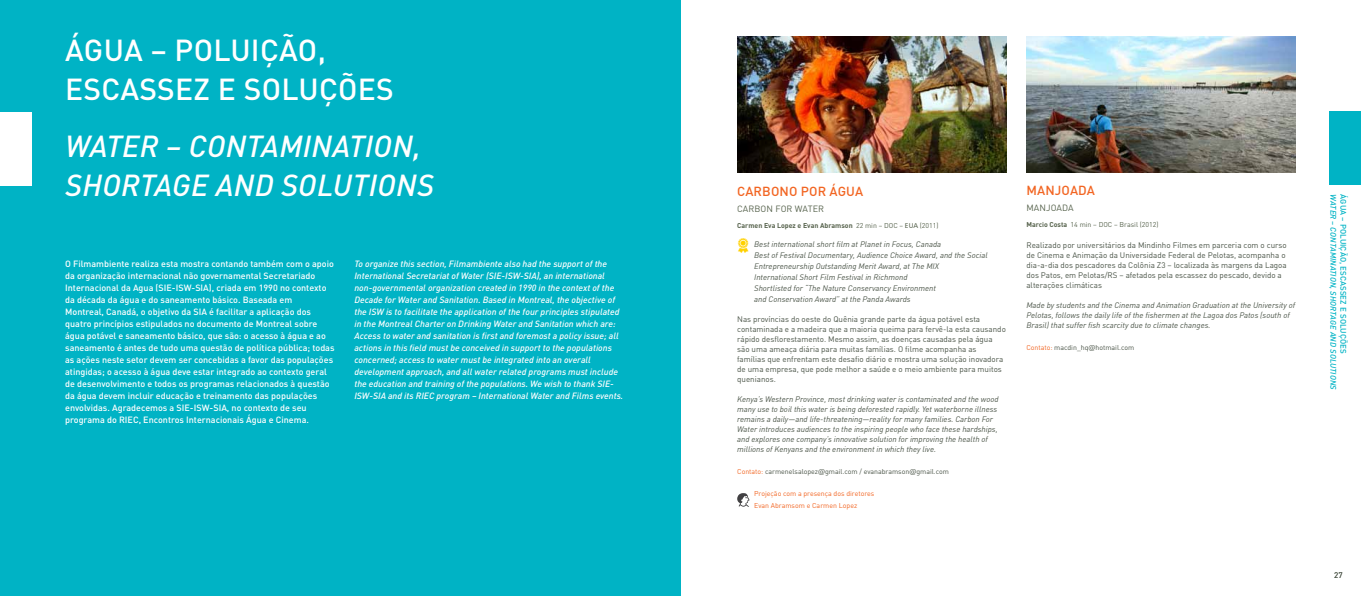
<style>
.page{position:relative;width:1361px;height:596px;background:#fff}
.page>*{position:absolute;margin:0;border:0;box-sizing:border-box;transform-origin:0 0}
.t1{font:italic 500 30px/39px "DIN";letter-spacing:.01em;color:#fff}
.t2{font:500 30px "DIN";color:#fff}
.t3{font:21px "Modern Pictograms";color:#ffd100}
.t4{font:500 13px "DIN";color:#f26522}
.t5{font:500 9px/12px "DIN";color:#fff}
.t6{font:italic 500 9px/12px "DIN";letter-spacing:-.01em;color:#fff}
.t7{font:9px "DIN";letter-spacing:.01em;color:#58644e}
.t8{font:italic 8px/10px "DIN";color:#4a5447}
.t9{font:8px/10px "DIN";color:#4a5447}
.t10{font:italic 500 8px "DIN";letter-spacing:.005em;color:#00b3c5}
.t11{font:500 8px "DIN";color:#00b3c5}
.t12{font:7px "DIN";color:#4a5447}
.t13{font:7px/12px "DIN";color:#f26522}
.t14{font:700 7px "DIN";color:#58644e}
.t15{font:7px "DIN";color:#58644e}
.s1{font-weight:400}
.s2{font-family:"Humanist 777 BT Roman B";font-weight:400}
.s3{color:#f26522}
.s4{font-family:"Humanist 777 BT Roman B"}
.s5{font-weight:700}
</style>
<div class="page">
<div style="left:1329px;top:111px;width:32px;height:73px;background:#00b3c5"></div>
<div style="left:0;top:0;width:680px;height:595px;background:#00b3c5"></div>
<img style="left:737px;top:37px;width:269px;height:135px">
<img style="left:1026px;top:37px;width:269px;height:135px">
<svg style="left:737px;top:493px;width:12px;height:13px"></svg>
<div style="left:0;top:111px;width:32px;height:74px;background:#fff"></div>
<h1 class="t2" style="left:65px;top:31px;width:128px">Água – poluição</h1>
<h1 class="t2" style="left:318px;top:31px;width:10px">,</h1>
<h1 class="t2" style="left:65px;top:70px;width:19px">escasse</h1>
<h1 class="t2" style="left:194px;top:70px;width:70px">z e soluç</h1>
<h1 class="t2" style="left:338px;top:70px;width:37px">ões</h1>
<h1 class="t1" style="left:65px;top:125px;width:367px">Water – contamination, shortage and solutions</h1>
<p class="t5" style="left:65px;top:257px;width:271px">O Filmambiente realiza esta mostra contando também com o apoio da organização internacional não governamental Secretariado Internacional da Agua (SIE-ISW-SIA), criada em 1990 no contexto da década da água e do saneamento básico. Baseada em<br>Montreal, Canadá, o objetivo da SIA é facilitar a aplicação dos quatro princípios estipulados no documento de Montreal sobre água potável e saneamento básico, que são: o acesso à água e ao saneamento é antes de tudo uma questão de política pública; todas as ações neste setor devem ser concebidas a favor das populações atingidas; o acesso à água deve estar integrado ao contexto geral de desenvolvimento e todos os programas relacionados à questão da água devem incluir educação e treinamento das populações envolvidas. Agradecemos a SIE-ISW-SIA, no contexto de seu programa do RIEC, Encontros Internacionais Água e Cinema.</p>
<p class="t6" style="left:354px;top:257px;width:270px">To organize this section, Filmambiente also had the support of the International Secretariat of Water (SIE-ISW-SIA), an international non-governmental organization created in 1990 in the context of the Decade for Water and Sanitation. Based in Montreal, the objective of the ISW is to facilitate the application of the four principles stipulated in the Montreal Charter on Drinking Water and Sanitation which are:<br>Access to water and sanitation is first and foremost a policy issue; all actions in this field must be conceived in support to the populations concerned; access to water must be integrated into an overall development approach, and all water related programs must include the education and training of the populations. We wish to thank SIE-ISW-SIA and its RIEC program – International Water and Films events.</p>
<h3 class="t4" style="left:737px;top:182px;width:18px">Carbono</h3>
<h3 class="t4" style="left:801px;top:182px;width:9px">por</h3>
<h3 class="t4" style="left:829px;top:182px;width:26px">Água</h3>
<p class="t7" style="left:737px;top:202px;width:13px">Carbon</p>
<p class="t7" style="left:775px;top:202px;width:7px">for</p>
<p class="t7" style="left:795px;top:202px;width:24px">Water</p>
<p class="t14" style="left:737px;top:220px;width:203px">Carmen Eva Lopez e Evan Abramson <span class="s1">22 min – DOC –</span> <span class="s2">EUA</span> <span class="s1">(2011)</span></p>
<h2 class="t3" style="left:737px;top:235px;width:14px">)</h2>
<p class="t8" style="left:754px;top:238px;width:235px;line-height:11px">Best international short film at Planet in Focus, Canada<br>Best of Festival Documentary, Audience Choice Award, and the Social Entrepreneurship Outstanding Merit Award, at The MIX<br>International Short Film Festival in Richmond<br>Shortlisted for “The Nature Conservancy Environment<br>and Conservation Award” at the Panda Awards</p>
<p class="t9" style="left:737px;top:313px;width:270px">Nas províncias do oeste do Quênia grande parte da água potável esta contaminada e a madeira que a maioria queima para fervê-la esta causando rápido desflorestamento. Mesmo assim, as doenças causadas pela água são uma ameaça diária para muitas famílias. O filme acompanha as famílias que enfrentam este desafio diário e mostra uma solução inovadora de uma empresa, que pode melhor a saúde e o meio ambiente para muitos quenianos.</p>
<p class="t8" style="left:737px;top:393px;width:263px">Kenya’s Western Province, most drinking water is contaminated and the wood many use to boil this water is being deforested rapidly. Yet waterborne illness remains a daily—and life-threatening—reality for many families. Carbon For Water introduces audiences to the inspiring people who face these hardships, and explores one company’s innovative solution for improving the health of millions of Kenyans and the environment in which they live.</p>
<p class="t12" style="left:737px;top:466px;width:213px"><span class="s3">Contato:</span> carmenelsalopez<span class="s4">@</span>gmail.com / evanabramson<span class="s4">@</span>gmail.com</p>
<p class="t13" style="left:754px;top:487px;width:122px">Projeção com a presença dos diretores<br>Evan Abramsom e Carmen Lopez</p>
<h3 class="t4" style="left:1026px;top:182px;width:20px">Manjoada</h3>
<p class="t7" style="left:1026px;top:202px;width:15px">Manjoada</p>
<p class="t15" style="left:1026px;top:220px;width:134px"><span class="s5">Marcio Costa</span> 14 min – DOC – Brasil (2012)</p>
<p class="t9" style="left:1026px;top:239px;width:262px">Realizado por universitários da Mindinho Filmes em parceria com o curso de Cinema e Animação da Universidade Federal de Pelotas, acompanha o dia-a-dia dos pescadores da Colônia Z3 – localizada às margens da Lagoa dos Patos, em Pelotas/RS – afetados pela escassez do pescado, devido a alterações climáticas</p>
<p class="t8" style="left:1026px;top:299px;width:270px">Made by students and the Cinema and Animation Graduation at the University of<br>Pelotas, follows the daily life of the fishermen at the Lagoa dos Patos (south of<br>Brasil) that suffer fish scarcity due to climate changes.</p>
<p class="t12" style="left:1026px;top:342px;width:109px"><span class="s3">Contato:</span> macdin_hq<span class="s4">@</span>hotmail.com</p>
<p class="t11" style="left:1348px;top:194px;width:160px;rotate:90deg">Água – poluição, escassez e soluções</p>
<p class="t10" style="left:1338px;top:194px;width:196px;rotate:90deg">Water – contamination, shortage and solutions</p>
<p class="t9" style="left:1334px;top:570px;width:10px">27</p>
</div>
